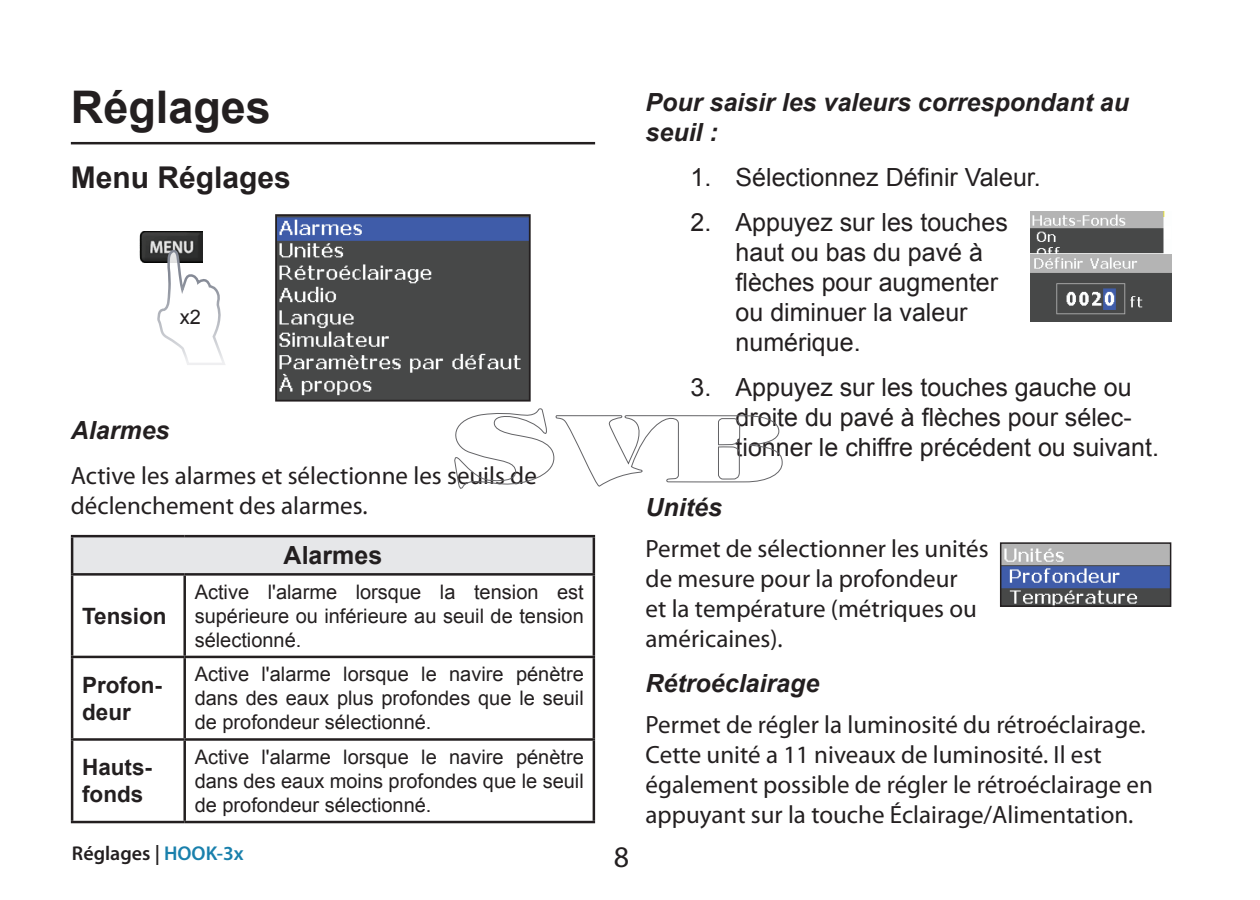
<style>
.page{position:relative;width:1260px;height:900px;background:#fff}
.page>*{position:absolute;margin:0;border:0;box-sizing:border-box;transform-origin:0 0}
.t1{font:700 45px "Arial";color:#231f20}
.t2{font:700 30px "Arial";color:#231f20}
.t3{font:30px "Myriad Pro";color:#231f20}
.t4{font:25px/30px "Myriad Pro";color:#231f20}
.t5{font:25px/30px "Arial";color:#231f20}
.t6{font:italic 700 25px/30px "Arial";color:#231f20}
.t7{font:700 25px "Arial";color:#231f20}
.t8{font:700 22.5px/27px "Arial";color:#231f20}
.t9{font:20px/24px "Arial";color:#231f20;text-align:justify}
.t10{font:600 20px "Myriad Pro";color:#231f20}
.s1{color:#1980ac}
</style>
<div class="page">
<img style="left:278px;top:217px;width:250px;height:182px">
<div style="left:275px;top:214px;width:256px;height:188px;border:2px solid #231f20"></div>
<img style="left:139px;top:231px;width:63px;height:32px">
<svg style="left:156px;top:249px;width:69px;height:116px"></svg>
<div style="left:72px;top:536px;width:522px;height:38px;background:#e6e7e9"></div>
<hr style="left:71px;top:535px;width:114px;height:2px;background:#231f20">
<hr style="left:71px;top:537px;width:2px;height:36px;background:#231f20">
<hr style="left:185px;top:535px;width:410px;height:2px;background:#231f20">
<hr style="left:593px;top:537px;width:2px;height:36px;background:#231f20">
<hr style="left:71px;top:573px;width:114px;height:3px;background:#231f20">
<hr style="left:71px;top:576px;width:2px;height:80px;background:#231f20">
<hr style="left:185px;top:573px;width:410px;height:3px;background:#231f20">
<hr style="left:183px;top:576px;width:3px;height:80px;background:#231f20">
<hr style="left:593px;top:576px;width:2px;height:80px;background:#231f20">
<hr style="left:71px;top:656px;width:114px;height:2px;background:#231f20">
<hr style="left:71px;top:658px;width:2px;height:80px;background:#231f20">
<hr style="left:185px;top:656px;width:410px;height:2px;background:#231f20">
<hr style="left:183px;top:658px;width:3px;height:80px;background:#231f20">
<hr style="left:593px;top:658px;width:2px;height:80px;background:#231f20">
<hr style="left:71px;top:738px;width:114px;height:3px;background:#231f20">
<hr style="left:71px;top:741px;width:2px;height:80px;background:#231f20">
<hr style="left:185px;top:738px;width:410px;height:3px;background:#231f20">
<hr style="left:183px;top:741px;width:3px;height:80px;background:#231f20">
<hr style="left:593px;top:741px;width:2px;height:80px;background:#231f20">
<hr style="left:71px;top:821px;width:114px;height:2px;background:#231f20">
<hr style="left:185px;top:821px;width:410px;height:2px;background:#231f20">
<img style="left:1003px;top:545px;width:165px;height:59px">
<div style="left:1000px;top:542px;width:171px;height:65px;border:2px solid #231f20"></div>
<hr style="left:71px;top:142px;width:524px;height:2px;background:#231f20">
<img style="left:1030px;top:212px;width:142px;height:109px">
<svg style="left:454px;top:408px;width:329px;height:81px"></svg>
<h1 class="t1" style="left:71px;top:77px;width:202px">Réglages</h1>
<p class="t2" style="left:71px;top:157px;width:222px">Menu Réglages</p>
<p class="t9" style="left:180px;top:305px;width:23px">x2</p>
<p class="t6" style="left:71px;top:416px;width:100px">Alarmes</p>
<p class="t4" style="left:71px;top:460px;width:468px">Active les alarmes et sélectionne les seuils de déclenchement des alarmes.</p>
<p class="t7" style="left:284px;top:539px;width:100px">Alarmes</p>
<p class="t8" style="left:82px;top:603px;width:86px">Tension</p>
<p class="t9" style="left:195px;top:580px;width:391px">Active l'alarme lorsque la tension est supérieure ou inférieure au seuil de tension sélectionné.</p>
<p class="t8" style="left:82px;top:672px;width:81px">Profon&shy;deur</p>
<p class="t9" style="left:195px;top:663px;width:391px">Active l'alarme lorsque le navire pénètre dans des eaux plus profondes que le seuil de profondeur sélectionné.</p>
<p class="t8" style="left:82px;top:755px;width:71px">Hauts&shy;fonds</p>
<p class="t9" style="left:195px;top:745px;width:391px">Active l'alarme lorsque le navire pénètre dans des eaux moins profondes que le seuil de profondeur sélectionné.</p>
<p class="t10" style="left:72px;top:841px;width:173px">Réglages | <span class="s1">HOOK-3x</span></p>
<p class="t3" style="left:614px;top:839px;width:17px">8</p>
<p class="t6" style="left:646px;top:88px;width:485px">Pour saisir les valeurs correspondant au seuil :</p>
<p class="t5" style="left:691px;top:162px;width:352px">1. Sélectionnez Définir Valeur.</p>
<p class="t5" style="left:736px;top:207px;width:274px;text-indent:-45px">2. Appuyez sur les touches haut ou bas du pavé à flèches pour augmenter ou diminuer la valeur numérique.</p>
<p class="t5" style="left:736px;top:372px;width:425px;text-indent:-45px">3. Appuyez sur les touches gauche ou droite du pavé à flèches pour sélec&shy;tionner le chiffre précédent ou suivant.</p>
<p class="t6" style="left:646px;top:493px;width:78px">Unités</p>
<p class="t4" style="left:646px;top:533px;width:345px">Permet de sélectionner les unités de mesure pour la profondeur<br>et la température (métriques ou américaines).</p>
<p class="t6" style="left:646px;top:669px;width:175px">Rétroéclairage</p>
<p class="t4" style="left:646px;top:709px;width:509px">Permet de régler la luminosité du rétroéclairage.<br>Cette unité a 11 niveaux de luminosité. Il est également possible de régler le rétroéclairage en appuyant sur la touche Éclairage/Alimentation.</p>
</div>
